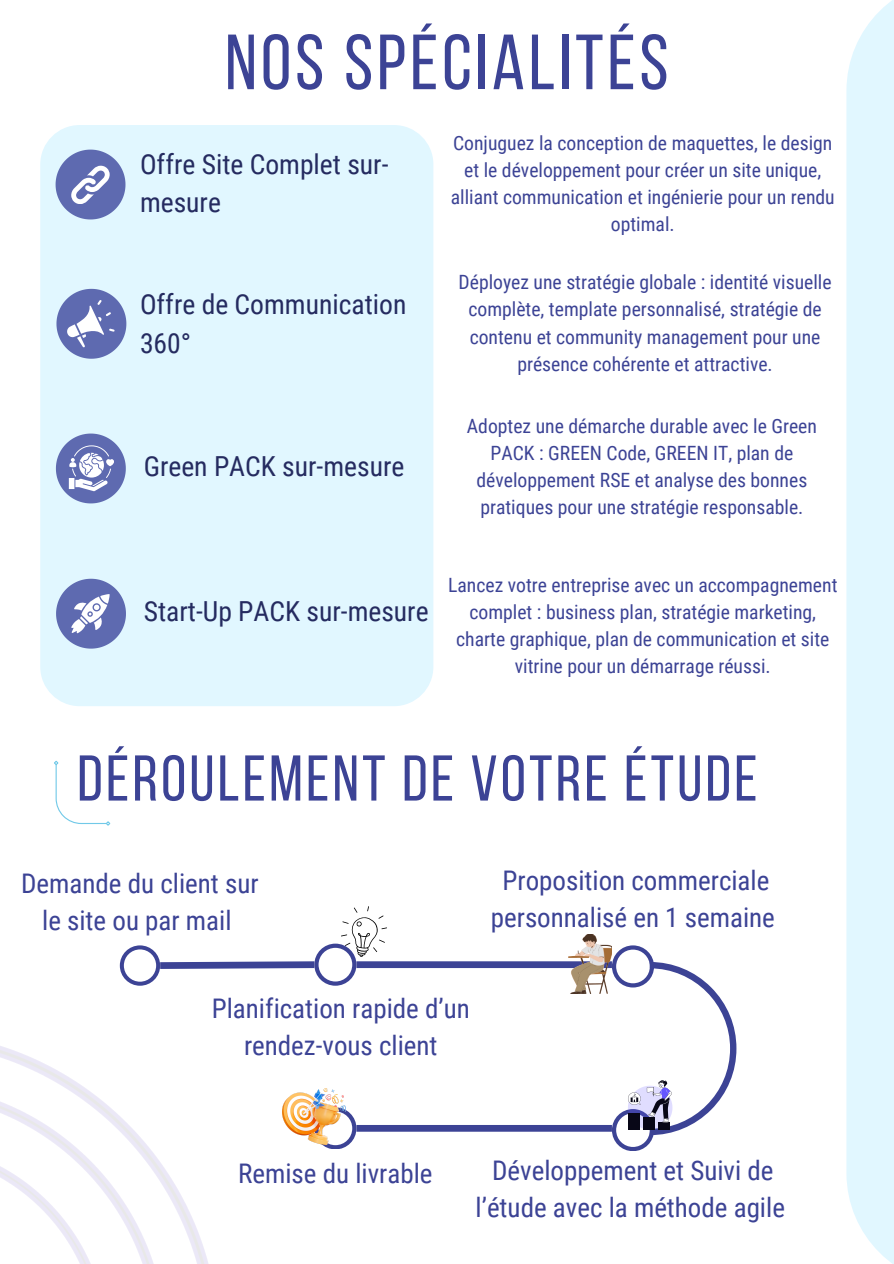
<style>
.page{position:relative;width:894px;height:1264px;background:#fff}
.page>*{position:absolute;margin:0;border:0;box-sizing:border-box;transform-origin:0 0}
.t1{font:78px "Bebas Neue";letter-spacing:.05em;color:#3c4395}
.t2{font:64.5px "Bebas Neue";letter-spacing:.05em;color:#3c4395}
.t3{font:27.6px/38.2px "Roboto Condensed";color:#252b60}
.t4{font:27px/37.2px "Roboto Condensed";color:#3c4395;text-align:center}
.t5{font:19.65px/27px "Roboto Condensed";color:#3c4395;text-align:center}
</style>
<div class="page">
<div style="left:846px;top:0;width:47px;height:1263px;background:#e1f7ff"></div>
<div style="left:40px;top:125px;width:393px;height:581px;background:#e1f7ff;border-radius:39px"></div>
<div style="left:356px;top:961px;width:255px;height:7px;background:#3c4395"></div>
<svg style="left:320px;top:1110px;width:36px;height:38px"></svg>
<div style="left:356px;top:1124px;width:255px;height:7px;background:#3c4395"></div>
<svg style="left:611px;top:945px;width:125px;height:205px"></svg>
<svg style="left:120px;top:906px;width:267px;height:79px"></svg>
<svg style="left:568px;top:934px;width:44px;height:59px"></svg>
<img style="left:283px;top:1088px;width:63px;height:56px">
<img style="left:0;top:1046px;width:208px;height:217px">
<svg style="left:54px;top:760px;width:57px;height:66px"></svg>
<svg style="left:56px;top:150px;width:69px;height:69px"></svg>
<svg style="left:56px;top:289px;width:70px;height:69px"></svg>
<svg style="left:56px;top:433px;width:70px;height:70px"></svg>
<svg style="left:56px;top:578px;width:70px;height:70px"></svg>
<h3 class="t1" style="left:225px;top:31px;width:445px">NOS SPÉCIALITÉS</h3>
<p class="t3" style="left:140px;top:145px;width:250px">Offre Site Complet sur&shy;mesure</p>
<p class="t3" style="left:140px;top:286px;width:268px">Offre de Communication<br>360°</p>
<p class="t3" style="left:144px;top:448px;width:262px">Green PACK sur-mesure</p>
<h3 class="t5" style="left:450px;top:130px;width:385px">Conjuguez la conception de maquettes, le design et le développement pour créer un site unique, alliant communication et ingénierie pour un rendu optimal.</h3>
<p class="t5" style="left:458px;top:269px;width:374px">Déployez une stratégie globale : identité visuelle complète, template personnalisé, stratégie de contenu et community management pour une présence cohérente et attractive.</p>
<h3 class="t5" style="left:467px;top:413px;width:351px">Adoptez une démarche durable avec le Green PACK : GREEN Code, GREEN IT, plan de développement RSE et analyse des bonnes pratiques pour une stratégie responsable.</h3>
<p class="t3" style="left:144px;top:592px;width:286px">Start-Up PACK sur-mesure</p>
<p class="t5" style="left:448px;top:572px;width:391px">Lancez votre entreprise avec un accompagnement complet : business plan, stratégie marketing, charte graphique, plan de communication et site vitrine pour un démarrage réussi.</p>
<p class="t2" style="left:77px;top:752px;width:681px">DÉROULEMENT DE VOTRE ÉTUDE</p>
<p class="t4" style="left:21px;top:865px;width:239px">Demande du client sur le site ou par mail</p>
<p class="t4" style="left:490px;top:861px;width:285px">Proposition commerciale personnalisé en 1 semaine</p>
<h1 class="t4" style="left:212px;top:990px;width:259px">Planification rapide d’un rendez-vous client</h1>
<p class="t4" style="left:238px;top:1154px;width:196px">Remise du livrable</p>
<p class="t4" style="left:475px;top:1151px;width:311px">Développement et Suivi de l’étude avec la méthode agile</p>
</div>
